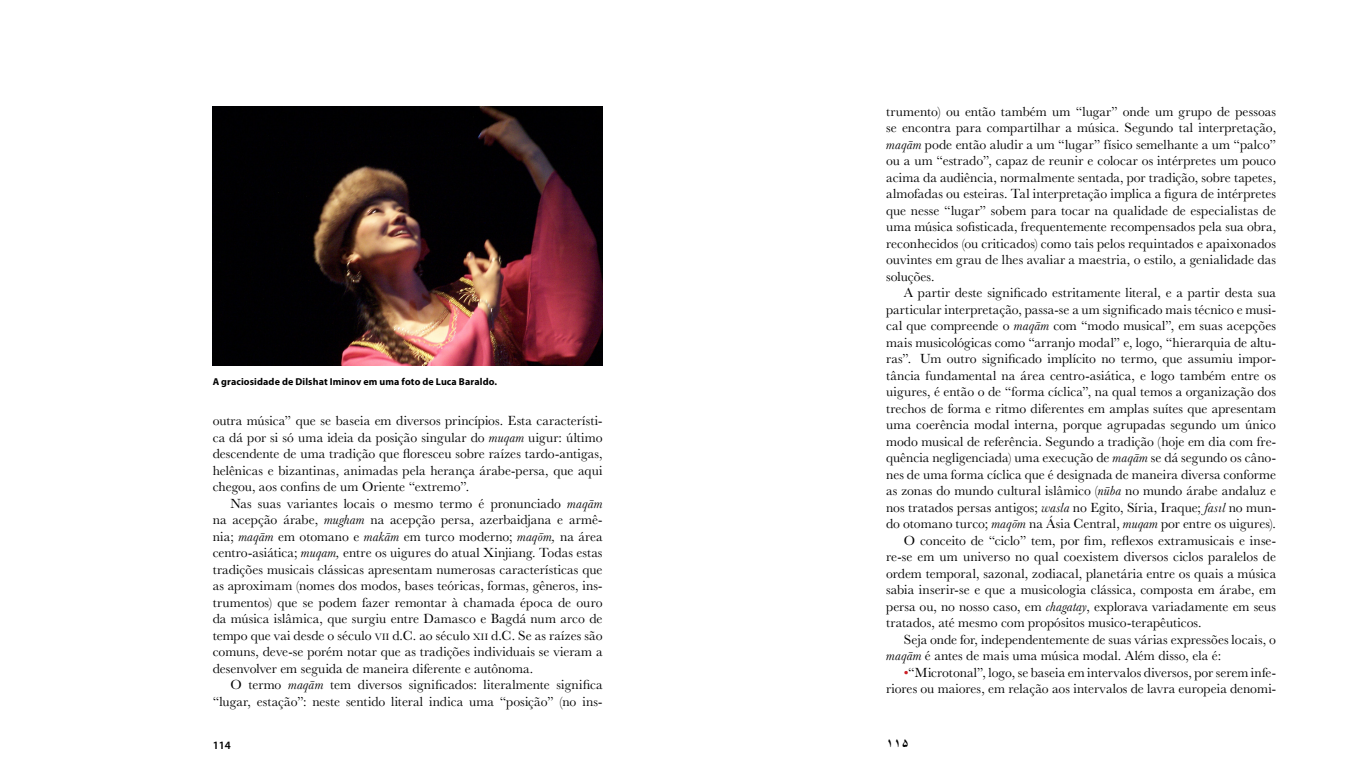
<style>
.page{position:relative;width:1347px;height:780px;background:#fff}
.page>*{position:absolute;margin:0;border:0;box-sizing:border-box;transform-origin:0 0}
.texto_corpo{font:13.75px/16.5px "Baskerville";color:#000;text-align:justify}
.DIDASCALIA_E_NOTAS{font:700 13.75px "Times New Roman";color:#000}
.DIDASCALIA_E_NOTAS-2{font:600 11.25px "Myriad Pro";color:#000}
.didascalia_fotos{font:700 10px "Myriad Pro";letter-spacing:.01em;color:#000}
.s1{font-style:italic}
.s2{font-size:9.62px}
.s3{color:#cb1f26}
</style>
<div class="page">
<img style="left:213px;top:106px;width:389px;height:259px">
<p class="didascalia_fotos" style="left:213px;top:375px;width:286px">A graciosidade de Dilshat Iminov em uma foto de Luca Baraldo.</p>
<p class="texto_corpo" style="left:213px;top:412px;width:391px">outra música” que se baseia em diversos princípios. Esta característi&shy;ca dá por si só uma ideia da posição singular do <span class="s1">muqam</span> uigur: último descendente de uma tradição que floresceu sobre raízes tardo-antigas, helênicas e bizantinas, animadas pela herança árabe-persa, que aqui chegou, aos confins de um Oriente “extremo”.</p>
<p class="texto_corpo" style="left:213px;top:495px;width:391px;text-indent:18px">Nas suas variantes locais o mesmo termo é pronunciado <span class="s1">maqām </span>na acepção árabe, <span class="s1">mugham</span> na acepção persa, azerbaidjana e armê&shy;nia; <span class="s1">maqām</span> em otomano e <span class="s1">makām</span> em turco moderno; <span class="s1">maqōm,</span> na área centro-asiática; <span class="s1">muqam,</span> entre os uigures do atual Xinjiang. Todas estas tradições musicais clássicas apresentam numerosas características que as aproximam (nomes dos modos, bases teóricas, formas, gêneros, ins&shy;trumentos) que se podem fazer remontar à chamada época de ouro da música islâmica, que surgiu entre Damasco e Bagdá num arco de tempo que vai desde o século <span class="s2">vii</span> d.C. ao século <span class="s2">xii</span> d.C. Se as raízes são comuns, deve-se porém notar que as tradições individuais se vieram a desenvolver em seguida de maneira diferente e autônoma.</p>
<p class="texto_corpo" style="left:213px;top:676px;width:391px;text-align:right">O termo <span class="s1">maqām</span> tem diversos significados: literalmente significa “lugar, estação”: neste sentido literal indica uma “posição” (no ins-</p>
<p class="texto_corpo" style="left:886px;top:103px;width:391px">trumento) ou então também um “lugar” onde um grupo de pessoas se encontra para compartilhar a música. Segundo tal interpretação, <span class="s1">maqām</span> pode então aludir a um “lugar” físico semelhante a um “palco” ou a um “estrado”, capaz de reunir e colocar os intérpretes um pouco acima da audiência, normalmente sentada, por tradição, sobre tapetes, almofadas ou esteiras. Tal interpretação implica a figura de intérpretes que nesse “lugar” sobem para tocar na qualidade de especialistas de uma música sofisticada, frequentemente recompensados pela sua obra, reconhecidos (ou criticados) como tais pelos requintados e apaixonados ouvintes em grau de lhes avaliar a maestria, o estilo, a genialidade das soluções.</p>
<p class="texto_corpo" style="left:886px;top:285px;width:391px;text-indent:18px">A partir deste significado estritamente literal, e a partir desta sua particular interpretação, passa-se a um significado mais técnico e musi&shy;cal que compreende o <span class="s1">maqām</span> com “modo musical”, em suas acepções mais musicológicas como “arranjo modal” e, logo, “hierarquia de altu&shy;ras”. Um outro significado implícito no termo, que assumiu impor&shy;tância fundamental na área centro-asiática, e logo também entre os uigures, é então o de “forma cíclica”, na qual temos a organização dos trechos de forma e ritmo diferentes em amplas suítes que apresentam uma coerência modal interna, porque agrupadas segundo um único modo musical de referência. Segundo a tradição (hoje em dia com fre&shy;quência negligenciada) uma execução de <span class="s1">maqām</span> se dá segundo os câno&shy;nes de uma forma cíclica que é designada de maneira diversa conforme as zonas do mundo cultural islâmico (<span class="s1">nūba</span> no mundo árabe andaluz e nos tratados persas antigos; <span class="s1">wasla</span> no Egito, Síria, Iraque; <span class="s1">fasıl</span> no mun&shy;do otomano turco; <span class="s1">maqōm</span> na Ásia Central, <span class="s1">muqam</span> por entre os uigures).</p>
<p class="texto_corpo" style="left:886px;top:532px;width:391px;text-indent:18px">O conceito de “ciclo” tem, por fim, reflexos extramusicais e inse&shy;re-se em um universo no qual coexistem diversos ciclos paralelos de ordem temporal, sazonal, zodiacal, planetária entre os quais a música sabia inserir-se e que a musicologia clássica, composta em árabe, em persa ou, no nosso caso, em <span class="s1">chagatay</span>, explorava variadamente em seus tratados, até mesmo com propósitos musico-terapêuticos.</p>
<p class="texto_corpo" style="left:886px;top:631px;width:391px;text-indent:18px">Seja onde for, independentemente de suas várias expressões locais, o <span class="s1">maqām</span> é antes de mais uma música modal. Além disso, ela é:</p>
<p class="texto_corpo" style="left:886px;top:664px;width:391px;text-align:right"><span class="s3">•</span>“Microtonal”, logo, se baseia em intervalos diversos, por serem infe&shy;riores ou maiores, em relação aos intervalos de lavra europeia denomi-</p>
<p class="DIDASCALIA_E_NOTAS-2" style="left:213px;top:737px;width:20px">114</p>
<p class="DIDASCALIA_E_NOTAS" style="left:886px;top:735px;width:25px">۱۱۵</p>
</div>
